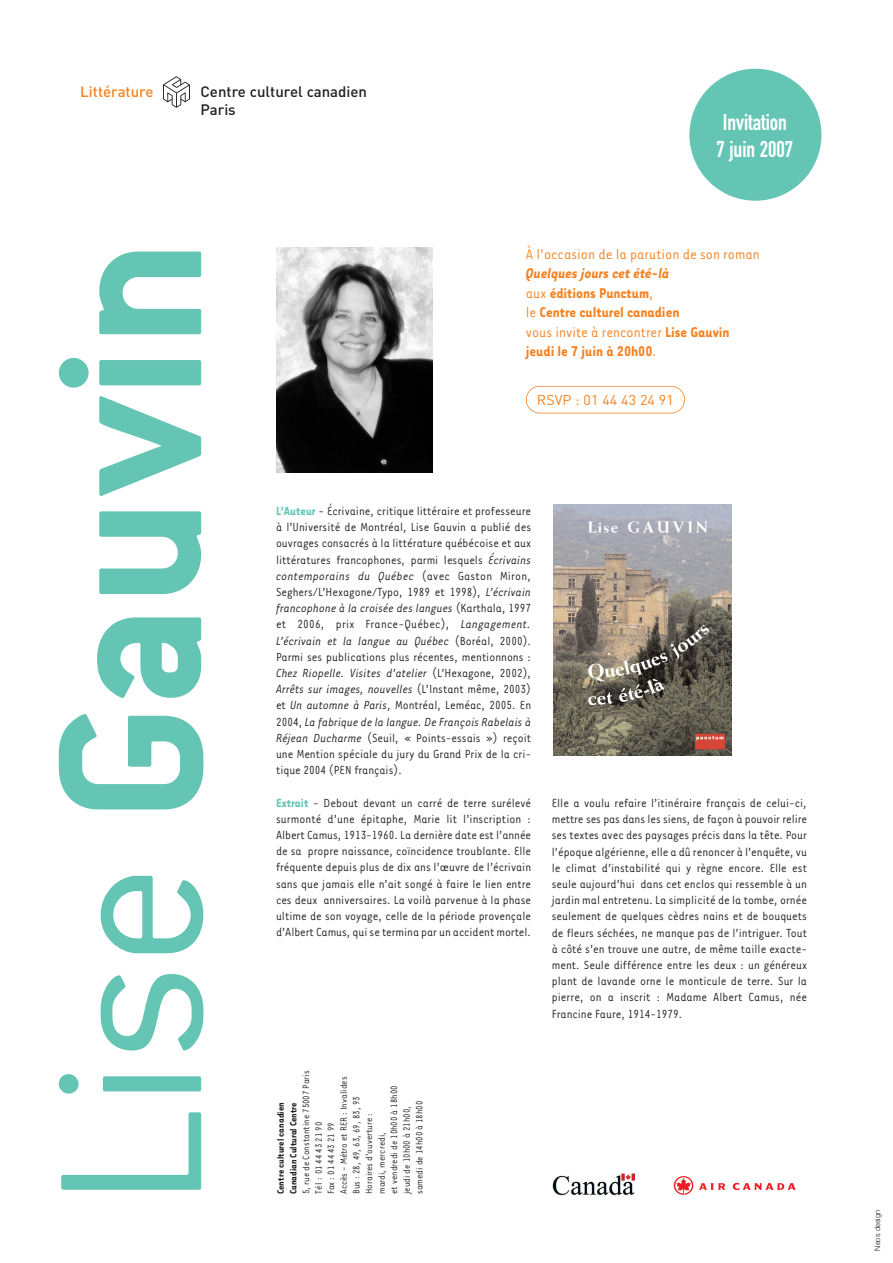
<style>
.page{position:relative;width:893px;height:1263px;background:#fff}
.page>*{position:absolute;margin:0;border:0;box-sizing:border-box;transform-origin:0 0}
.t1{font:700 222.45px "Conduit ITC";color:#65c5b4}
.t2{font:22.5px/27px "DIN Engschrift";color:#fff}
.t3{font:700 16.2px/19.5px "Tarzana Narrow";color:#f58220}
.t4{font:16.2px "Tarzana Narrow";color:#f58220}
.t5{font:500 15px/18px "DIN";color:#231f20}
.t6{font:500 15px "DIN";color:#f58220}
.t7{font:14.1px "DIN";color:#f58220}
.t8{font:13.5px/16.2px "Tarzana Narrow";color:#231f20;text-align:justify}
.t9{font:10.5px/12.6px "Tarzana Narrow";color:#231f20}
.t10{font:700 10.5px/12.6px "Tarzana Narrow";letter-spacing:.005em;color:#231f20}
.t11{font:300 7.5px "Helvetica Neue";color:#231f20}
.s1{font-weight:300}
.s2{font-style:italic}
.s3{font-weight:400}
.s4{font-weight:700;color:#65c5b4}
</style>
<div class="page">
<img style="left:553px;top:504px;width:178px;height:251px">
<img style="left:163px;top:77px;width:27px;height:31px">
<img style="left:673px;top:1176px;width:123px;height:20px">
<div style="left:689px;top:69px;width:132px;height:132px;background:#65c5b4;border-radius:50%"></div>
<div style="left:526px;top:386px;width:159px;height:27px;border:2px solid #f58220;border-radius:14px"></div>
<img style="left:552px;top:1173px;width:82px;height:23px">
<img style="left:276px;top:248px;width:157px;height:224px">
<p class="t6" style="left:80px;top:86px;width:75px">Littérature</p>
<p class="t5" style="left:201px;top:84px;width:168px">Centre culturel canadien<br>Paris</p>
<h2 class="t2" style="left:716px;top:111px;width:78px">Invitation<br>7 juin 2007</h2>
<h1 class="t1" style="left:54px;top:1208px;width:971px;rotate:-90deg"><span class="s1">Lise</span> Gauvin</h1>
<p class="t4" style="left:526px;top:248px;width:236px">À l'occasion de la parution de son roman</p>
<p class="t3" style="left:526px;top:265px;width:205px"><span class="s2">Quelques jours cet été-là<br></span><span class="s3">aux</span> éditions Punctum<span class="s3">,<br>le</span> Centre culturel canadien<br><span class="s3">vous invite à rencontrer</span> Lise Gauvin jeudi le 7 juin à 20h00<span class="s3">.</span></p>
<p class="t7" style="left:537px;top:395px;width:138px">RSVP : 01 44 43 24 91</p>
<p class="t8" style="left:276px;top:504px;width:257px"><span class="s4">L’Auteur</span> - Écrivaine, critique littéraire et professeure à l’Université de Montréal, Lise Gauvin a publié des ouvrages consacrés à la littérature québécoise et aux littératures francophones, parmi lesquels <span class="s2">Écrivains contemporains du Québec</span> (avec Gaston Miron, Seghers/L’Hexagone/Typo, 1989 et 1998), <span class="s2">L’écrivain francophone à la croisée des langues</span> (Karthala, 1997 et 2006, prix France-Québec), <span class="s2">Langagement.<br>L’écrivain et la langue au Québec</span> (Boréal, 2000).<br>Parmi ses publications plus récentes, mentionnons :<br><span class="s2">Chez Riopelle. Visites d’atelier</span> (L’Hexagone, 2002), <span class="s2">Arrêts sur images, nouvelles</span> (L’Instant même, 2003) et <span class="s2">Un automne à Paris</span>, Montréal, Leméac, 2005. En 2004, <span class="s2">La fabrique de la langue. De François Rabelais à Réjean Ducharme</span> (Seuil, « Points-essais ») reçoit une Mention spéciale du jury du Grand Prix de la cri&shy;tique 2004 (PEN français).</p>
<p class="t8" style="left:276px;top:796px;width:257px"><span class="s4">Extrait</span> - Debout devant un carré de terre surélevé surmonté d’une épitaphe, Marie lit l’inscription :<br>Albert Camus, 1913-1960. La dernière date est l’année de sa propre naissance, coïncidence troublante. Elle fréquente depuis plus de dix ans l’œuvre de l’écrivain sans que jamais elle n’ait songé à faire le lien entre ces deux anniversaires. La voilà parvenue à la phase ultime de son voyage, celle de la période provençale d’Albert Camus, qui se termina par un accident mortel.</p>
<p class="t8" style="left:552px;top:796px;width:257px">Elle a voulu refaire l’itinéraire français de celui-ci, mettre ses pas dans les siens, de façon à pouvoir relire ses textes avec des paysages précis dans la tête. Pour l’époque algérienne, elle a dû renoncer à l’enquête, vu le climat d’instabilité qui y règne encore. Elle est seule aujourd’hui dans cet enclos qui ressemble à un jardin mal entretenu. La simplicité de la tombe, ornée seulement de quelques cèdres nains et de bouquets de fleurs séchées, ne manque pas de l’intriguer. Tout à côté s’en trouve une autre, de même taille exacte&shy;ment. Seule différence entre les deux : un généreux plant de lavande orne le monticule de terre. Sur la pierre, on a inscrit : Madame Albert Camus, née Francine Faure, 1914-1979.</p>
<p class="t9" style="left:301px;top:1194px;width:125px;rotate:-90deg">5, rue de Constantine 75007 Paris<br>Tél : 01 44 43 21 90<br>Fax : 01 44 43 21 99<br>Accès - Métro et RER : Invalides<br>Bus : 28, 49, 63, 69, 83, 93<br>Horaires d’ouverture :<br>mardi, mercredi,<br>et vendredi de 10h00 à 18h00 jeudi de 10h00 à 21h00,<br>samedi de 14h00 à 18h00</p>
<p class="t10" style="left:275px;top:1194px;width:93px;rotate:-90deg">Centre culturel canadien<br>Canadian Cultural Centre</p>
<p class="t11" style="left:875px;top:1251px;width:42px;rotate:-90deg">Neos design</p>
</div>
